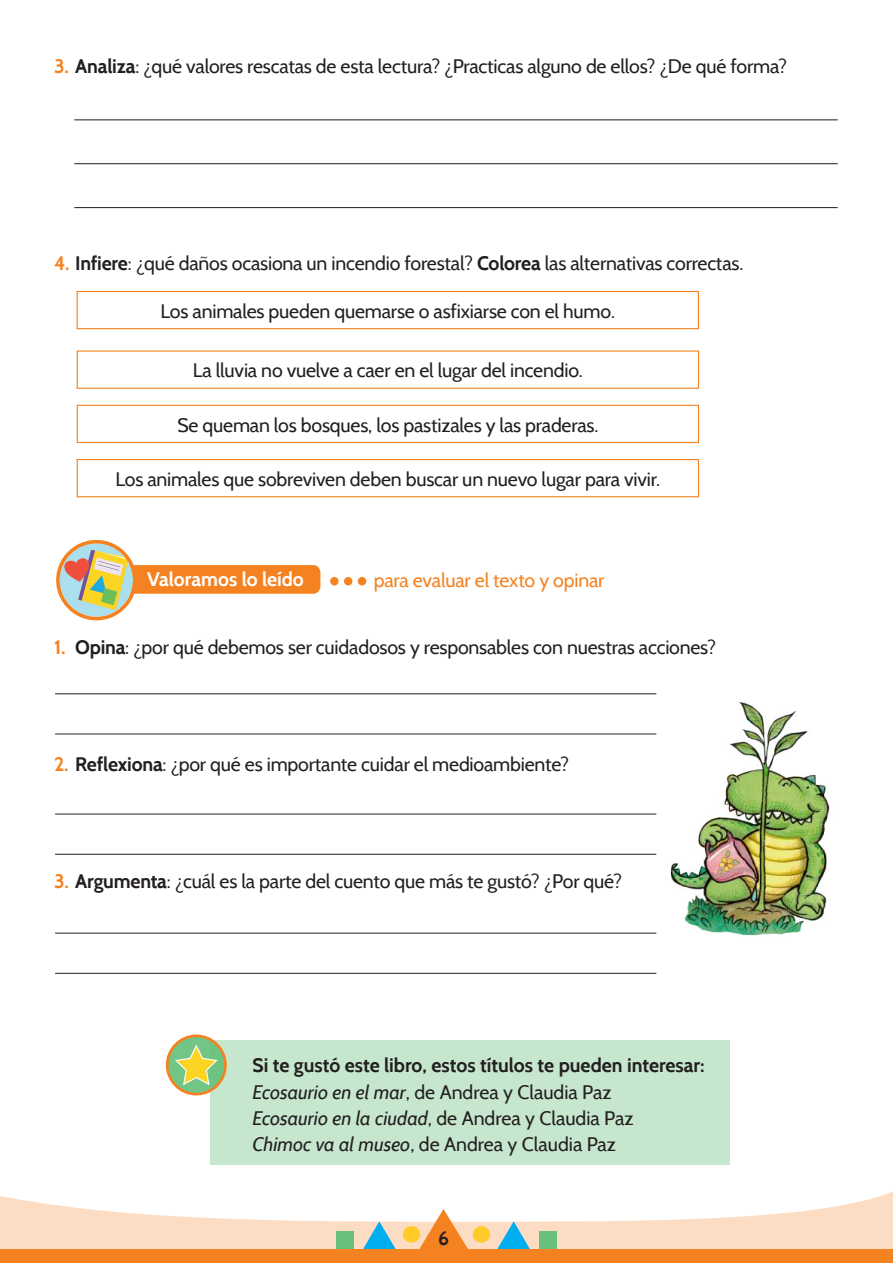
<style>
.page{position:relative;width:893px;height:1263px;background:#fff}
.page>*{position:absolute;margin:0;border:0;box-sizing:border-box;transform-origin:0 0}
.t1{font:19.5px/26.2px "Cabin";letter-spacing:-.01em;color:#231f20}
.t2{font:19.5px "Cabin";letter-spacing:-.01em;color:#f58220}
.t3{font:700 19.5px "Cabin";color:#fff}
.t4{font:700 19.5px "Cabin";color:#231f20}
.s1{font-weight:700;color:#f58220}
.s2{font-weight:700}
.s3{font-style:italic}
</style>
<div class="page">
<svg style="left:0;top:1192px;width:893px;height:57px;fill:#fcddc3"></svg>
<div style="left:403px;top:1226px;width:17px;height:17px;background:#fecb29;border-radius:50%"></div>
<svg style="left:363px;top:1221px;width:33px;height:28px"></svg>
<div style="left:336px;top:1231px;width:18px;height:18px;background:#67c07b"></div>
<div style="left:473px;top:1226px;width:17px;height:17px;background:#fecb29;border-radius:50%"></div>
<svg style="left:497px;top:1221px;width:33px;height:28px"></svg>
<div style="left:539px;top:1231px;width:18px;height:18px;background:#67c07b"></div>
<div style="left:0;top:1249px;width:893px;height:14px;background:#f58220"></div>
<svg style="left:411px;top:1209px;width:65px;height:40px"></svg>
<div style="left:121px;top:565px;width:199px;height:29px;background:#f58220;border-radius:7px"></div>
<div style="left:330px;top:577px;width:9px;height:8px;background:#f58220;border-radius:50%"></div>
<div style="left:344px;top:577px;width:8px;height:8px;background:#f58220;border-radius:50%"></div>
<div style="left:358px;top:577px;width:8px;height:8px;background:#f58220;border-radius:50%"></div>
<svg style="left:56px;top:540px;width:81px;height:80px"></svg>
<div style="left:210px;top:1040px;width:519px;height:125px;background:#c6e7ce"></div>
<svg style="left:166px;top:1034px;width:61px;height:61px"></svg>
<hr style="left:55px;top:693px;width:601px;height:1px;background:#231f20">
<hr style="left:55px;top:814px;width:601px;height:1px;background:#231f20">
<hr style="left:55px;top:933px;width:601px;height:1px;background:#231f20">
<hr style="left:55px;top:734px;width:601px;height:1px;background:#231f20">
<hr style="left:55px;top:854px;width:601px;height:1px;background:#231f20">
<hr style="left:55px;top:973px;width:601px;height:1px;background:#231f20">
<img style="left:670px;top:702px;width:160px;height:234px">
<div style="left:77px;top:350px;width:622px;height:39px;border:1px solid #f58220"></div>
<div style="left:77px;top:405px;width:622px;height:38px;border:1px solid #f58220"></div>
<div style="left:77px;top:459px;width:622px;height:38px;border:1px solid #f58220"></div>
<div style="left:77px;top:291px;width:622px;height:38px;border:1px solid #f58220"></div>
<hr style="left:74px;top:119px;width:764px;height:1px;background:#231f20">
<hr style="left:74px;top:163px;width:764px;height:1px;background:#231f20">
<hr style="left:74px;top:207px;width:764px;height:1px;background:#231f20">
<p class="t1" style="left:54px;top:53px;width:735px"><span class="s1">3.</span> <span class="s2">Analiza</span>: ¿qué valores rescatas de esta lectura? ¿Practicas alguno de ellos? ¿De qué forma?</p>
<p class="t1" style="left:54px;top:250px;width:691px"><span class="s1">4.</span> <span class="s2">Infiere</span>: ¿qué daños ocasiona un incendio forestal? <span class="s2">Colorea</span> las alternativas correctas.</p>
<p class="t1" style="left:161px;top:298px;width:456px">Los animales pueden quemarse o asfixiarse con el humo.</p>
<p class="t1" style="left:193px;top:357px;width:391px">La lluvia no vuelve a caer en el lugar del incendio.</p>
<p class="t1" style="left:177px;top:411px;width:423px">Se queman los bosques, los pastizales y las praderas.</p>
<p class="t1" style="left:115px;top:466px;width:546px">Los animales que sobreviven deben buscar un nuevo lugar para vivir.</p>
<p class="t3" style="left:147px;top:567px;width:158px">Valoramos lo leído</p>
<p class="t2" style="left:374px;top:568px;width:232px">para evaluar el texto y opinar</p>
<p class="t1" style="left:54px;top:634px;width:664px"><span class="s1">1.</span> <span class="s2">Opina</span>: ¿por qué debemos ser cuidadosos y responsables con nuestras acciones?</p>
<p class="t1" style="left:54px;top:751px;width:517px"><span class="s1">2.</span> <span class="s2">Reflexiona</span>: ¿por qué es importante cuidar el medioambiente?</p>
<p class="t1" style="left:54px;top:868px;width:569px"><span class="s1">3.</span> <span class="s2">Argumenta</span>: ¿cuál es la parte del cuento que más te gustó? ¿Por qué?</p>
<p class="t1" style="left:252px;top:1052px;width:454px"><span class="s2">Si te gustó este libro, estos títulos te pueden interesar:<br></span><span class="s3">Ecosaurio en el mar</span>, de Andrea y Claudia Paz<br><span class="s3">Ecosaurio en la ciudad</span>, de Andrea y Claudia Paz<br><span class="s3">Chimoc va al museo</span>, de Andrea y Claudia Paz</p>
<p class="t4" style="left:438px;top:1226px;width:12px">6</p>
</div>
